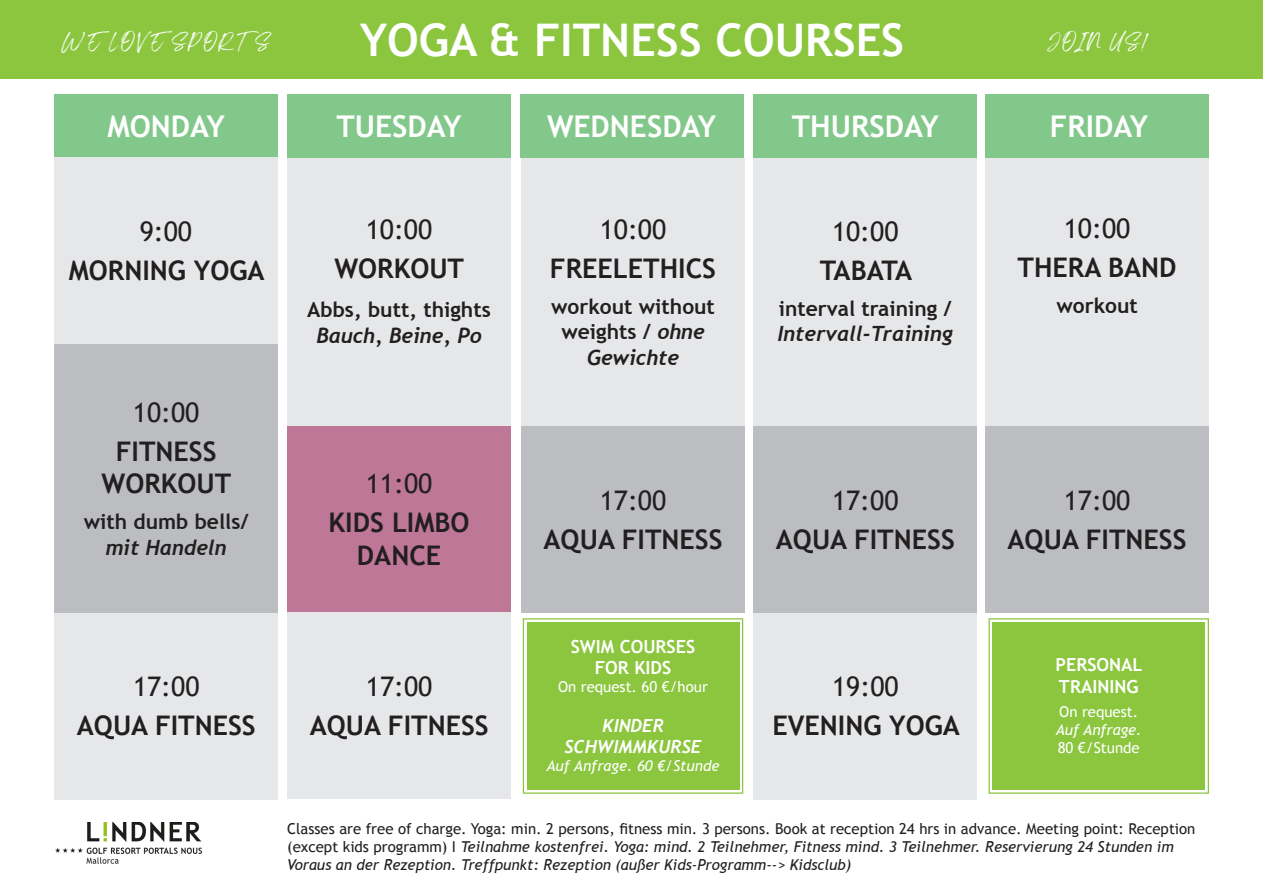
<style>
.page{position:relative;width:1263px;height:893px;background:#fff}
.page>*{position:absolute;margin:0;border:0;box-sizing:border-box;transform-origin:0 0}
.t1{font:700 45px "Trebuchet MS";color:#fff}
.t2{font:700 30px "Trebuchet MS";color:#fff}
.t3{font:700 27px/32.4px "Trebuchet MS";color:#231f20;text-align:center}
.t4{font:27px "Trebuchet MS";color:#231f20}
.t5{font:italic 700 21px/25.2px "Trebuchet";color:#231f20}
.t6{font:700 21px/25.2px "Trebuchet MS";color:#231f20;text-align:center}
.t7{font:700 18px "Trebuchet MS";color:#fff}
.t8{font:italic 700 18px "Trebuchet";color:#fff}
.t9{font:italic 15px/18px "Trebuchet MS";color:#231f20}
.t10{font:15px "Trebuchet MS";color:#fff}
.t11{font:italic 15px "Trebuchet MS";color:#fff}
.t12{font:15px "Breathing Personal Use";letter-spacing:.165em;color:#fff}
.s1{font-family:"Trebuchet";font-style:italic}
.s2{font-family:"Trebuchet MS";font-style:normal}
.s3{font-style:normal}
</style>
<div class="page">
<div style="left:0;top:0;width:1263px;height:79px;background:#8bc63e"></div>
<div style="left:54px;top:94px;width:224px;height:64px;background:#83c88b"></div>
<div style="left:287px;top:94px;width:224px;height:64px;background:#83c88b"></div>
<div style="left:520px;top:94px;width:224px;height:64px;background:#83c88b"></div>
<div style="left:753px;top:94px;width:224px;height:64px;background:#83c88b"></div>
<div style="left:985px;top:94px;width:224px;height:64px;background:#83c88b"></div>
<div style="left:54px;top:158px;width:224px;height:186px;background:#e6e7e9"></div>
<div style="left:54px;top:344px;width:224px;height:269px;background:#bcbdc0"></div>
<div style="left:54px;top:613px;width:224px;height:186px;background:#e6e7e9"></div>
<div style="left:287px;top:158px;width:224px;height:269px;background:#e6e7e9"></div>
<div style="left:287px;top:426px;width:224px;height:186px;background:#bf7798"></div>
<div style="left:521px;top:158px;width:224px;height:269px;background:#e6e7e9"></div>
<div style="left:521px;top:426px;width:224px;height:186px;background:#bcbdc0"></div>
<div style="left:753px;top:158px;width:224px;height:269px;background:#e6e7e9"></div>
<div style="left:753px;top:427px;width:224px;height:186px;background:#bcbdc0"></div>
<div style="left:753px;top:613px;width:224px;height:186px;background:#e6e7e9"></div>
<div style="left:985px;top:158px;width:224px;height:269px;background:#e6e7e9"></div>
<div style="left:985px;top:426px;width:224px;height:186px;background:#bcbdc0"></div>
<div style="left:287px;top:612px;width:224px;height:187px;background:#e6e7e9"></div>
<img style="left:55px;top:822px;width:148px;height:42px">
<svg style="left:522px;top:618px;width:222px;height:176px;background:#92c949"></svg>
<div style="left:529px;top:624px;width:208px;height:163px;border:1px solid #8bc63e"></div>
<svg style="left:988px;top:618px;width:221px;height:176px;background:#91c949"></svg>
<div style="left:995px;top:624px;width:208px;height:163px;border:1px solid #8bc63e"></div>
<p class="t12" style="left:62px;top:37px;width:210px">W ELOV ESPORTS</p>
<p class="t1" style="left:360px;top:12px;width:546px">YOGA &amp; FITNESS COURSES</p>
<p class="t12" style="left:1048px;top:37px;width:101px">JOIN US!</p>
<p class="t2" style="left:108px;top:108px;width:119px">MONDAY</p>
<p class="t2" style="left:336px;top:108px;width:127px">TUESDAY</p>
<p class="t2" style="left:547px;top:107px;width:171px">WEDNESDAY</p>
<p class="t2" style="left:792px;top:108px;width:148px">THURSDAY</p>
<p class="t2" style="left:1050px;top:107px;width:100px">FRIDAY</p>
<p class="t4" style="left:140px;top:216px;width:54px">9:00</p>
<p class="t3" style="left:69px;top:254px;width:197px">MORNING YOGA</p>
<p class="t4" style="left:133px;top:396px;width:68px">10:00</p>
<p class="t3" style="left:116px;top:435px;width:102px">FITNESS</p>
<p class="t3" style="left:102px;top:468px;width:131px">WORKOUT</p>
<p class="t6" style="left:84px;top:509px;width:166px">with dumb bells/</p>
<p class="t5" style="left:106px;top:535px;width:122px">mit Handeln</p>
<p class="t4" style="left:366px;top:214px;width:68px">10:00</p>
<p class="t3" style="left:334px;top:253px;width:131px">WORKOUT</p>
<p class="t6" style="left:307px;top:297px;width:185px">Abbs, butt, thights</p>
<p class="t5" style="left:316px;top:323px;width:167px">Bauch, Beine, Po</p>
<p class="t4" style="left:366px;top:468px;width:68px">11:00</p>
<p class="t3" style="left:329px;top:507px;width:143px">KIDS LIMBO<br>DANCE</p>
<p class="t4" style="left:600px;top:214px;width:68px">10:00</p>
<p class="t3" style="left:550px;top:252px;width:168px">FREELETHICS</p>
<p class="t6" style="left:551px;top:294px;width:165px">workout without weights / <span class="s1">ohne</span></p>
<p class="t5" style="left:587px;top:345px;width:93px">Gewichte</p>
<p class="t4" style="left:600px;top:484px;width:68px">17:00</p>
<p class="t3" style="left:543px;top:523px;width:181px">AQUA FITNESS</p>
<p class="t4" style="left:832px;top:216px;width:68px">10:00</p>
<p class="t3" style="left:820px;top:254px;width:94px">TABATA</p>
<p class="t5" style="left:777px;top:296px;width:177px"><span class="s2">interval training /<br></span>Intervall-Training</p>
<p class="t4" style="left:1064px;top:213px;width:68px">10:00</p>
<p class="t3" style="left:1017px;top:251px;width:161px">THERA BAND</p>
<p class="t6" style="left:1056px;top:293px;width:83px">workout</p>
<p class="t4" style="left:832px;top:485px;width:68px">17:00</p>
<p class="t3" style="left:776px;top:523px;width:181px">AQUA FITNESS</p>
<p class="t4" style="left:1064px;top:484px;width:68px">17:00</p>
<p class="t3" style="left:1007px;top:523px;width:181px">AQUA FITNESS</p>
<p class="t4" style="left:133px;top:671px;width:68px">17:00</p>
<p class="t3" style="left:77px;top:709px;width:181px">AQUA FITNESS</p>
<p class="t4" style="left:366px;top:670px;width:68px">17:00</p>
<p class="t3" style="left:310px;top:709px;width:181px">AQUA FITNESS</p>
<p class="t7" style="left:571px;top:635px;width:126px">SWIM COURSES</p>
<p class="t7" style="left:595px;top:657px;width:78px">FOR KIDS</p>
<p class="t10" style="left:558px;top:678px;width:151px">On request. 60 €/hour</p>
<p class="t8" style="left:602px;top:714px;width:63px">KINDER</p>
<p class="t8" style="left:565px;top:736px;width:138px">SCHWIMMKURSE</p>
<p class="t11" style="left:546px;top:757px;width:175px">Auf Anfrage. 60 €/Stunde</p>
<p class="t4" style="left:832px;top:671px;width:68px">19:00</p>
<p class="t3" style="left:772px;top:709px;width:189px">EVENING YOGA</p>
<p class="t7" style="left:1055px;top:654px;width:89px">PERSONAL</p>
<p class="t7" style="left:1059px;top:675px;width:81px">TRAINING</p>
<p class="t10" style="left:1059px;top:703px;width:81px">On request.</p>
<p class="t11" style="left:1056px;top:721px;width:88px">Auf Anfrage.</p>
<p class="t10" style="left:1058px;top:739px;width:84px">80 €/Stunde</p>
<p class="t9" style="left:287px;top:820px;width:910px"><span class="s3">Classes are free of charge. Yoga: min. 2 persons, fitness min. 3 persons. Book at reception 24 hrs in advance. Meeting point: Reception (except kids programm) I</span> Teilnahme kostenfrei. Yoga: mind. 2 Teilnehmer, Fitness mind. 3 Teilnehmer. Reservierung 24 Stunden im<br>Voraus an der Rezeption. Treffpunkt: Rezeption (außer Kids-Programm--&gt; Kidsclub)</p>
</div>
